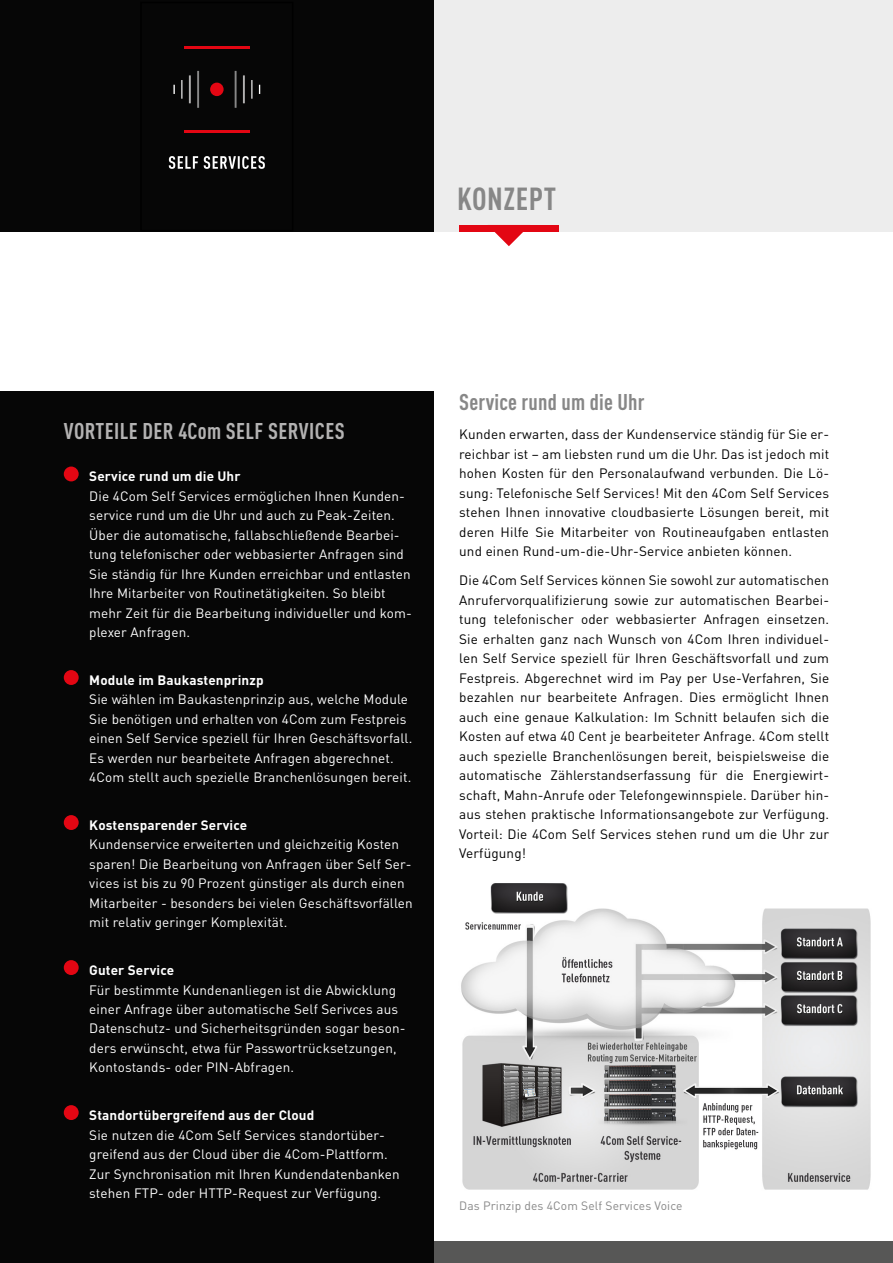
<style>
.page{position:relative;width:893px;height:1263px;background:#fff}
.page>*{position:absolute;margin:0;border:0;box-sizing:border-box;transform-origin:0 0}
.t1{font:700 condensed 31.5px "DINOT";letter-spacing:.02em;color:#878787}
.t2{font:700 condensed 22.5px "DINOT";letter-spacing:.02em;color:#b3b2b2}
.t3{font:700 condensed 22.5px "DINOT";letter-spacing:.01em;color:#878787}
.t4{font:13.5px/19.5px "DINOT";letter-spacing:.01em;color:#fff}
.t5{font:13.5px/19.5px "DINOT";letter-spacing:.01em;color:#000;text-align:justify}
.t6{font:700 13.5px "DINOT";letter-spacing:.01em;color:#fff}
.t7{font:12px "DINOT";letter-spacing:.01em;color:#878787}
</style>
<div class="page">
<div style="left:0;top:1242px;width:893px;height:21px;background:#575756"></div>
<div style="left:0;top:0;width:893px;height:231px;background:#ededed"></div>
<div style="left:0;top:391px;width:434px;height:872px;background:#060606"></div>
<div style="left:0;top:0;width:434px;height:231px;background:#060606"></div>
<div style="left:459px;top:225px;width:99px;height:6px;background:#e30613"></div>
<div style="left:64px;top:466px;width:15px;height:15px;background:#e30613;border-radius:50%"></div>
<div style="left:64px;top:670px;width:15px;height:15px;background:#e30613;border-radius:50%"></div>
<div style="left:64px;top:815px;width:15px;height:15px;background:#e30613;border-radius:50%"></div>
<div style="left:64px;top:960px;width:15px;height:15px;background:#e30613;border-radius:50%"></div>
<div style="left:64px;top:1105px;width:15px;height:15px;background:#e30613;border-radius:50%"></div>
<svg style="left:488px;top:231px;width:42px;height:15px"></svg>
<svg style="left:169px;top:156px;width:96px;height:13px"></svg>
<hr style="left:184px;top:46px;width:65px;height:3px;background:#e30613">
<hr style="left:184px;top:130px;width:65px;height:3px;background:#e30613">
<div style="left:210px;top:83px;width:14px;height:13px;background:#e30613;border-radius:50%"></div>
<svg style="left:181px;top:80px;width:2px;height:19px"></svg>
<svg style="left:173px;top:85px;width:2px;height:9px"></svg>
<hr style="left:197px;top:71px;width:2px;height:37px;background:#878787">
<hr style="left:189px;top:75px;width:2px;height:28px;background:#b3b2b2">
<svg style="left:251px;top:80px;width:2px;height:19px"></svg>
<hr style="left:235px;top:71px;width:2px;height:37px;background:#878787">
<hr style="left:243px;top:75px;width:2px;height:28px;background:#b3b2b2">
<img style="left:461px;top:883px;width:410px;height:307px">
<h1 class="t1" style="left:457px;top:180px;width:100px">KONZEPT</h1>
<h2 class="t2" style="left:64px;top:417px;width:282px">VORTEILE DER 4Com SELF SERVICES</h2>
<p class="t6" style="left:89px;top:467px;width:153px">Service rund um die Uhr</p>
<p class="t4" style="left:89px;top:486px;width:324px">Die 4Com Self Services ermöglichen Ihnen Kunden&shy;service rund um die Uhr und auch zu Peak-Zeiten.<br>Über die automatische, fallabschließende Bearbei&shy;tung telefonischer oder webbasierter Anfragen sind Sie ständig für Ihre Kunden erreichbar und entlasten Ihre Mitarbeiter von Routinetätigkeiten. So bleibt mehr Zeit für die Bearbeitung individueller und kom&shy;plexer Anfragen.</p>
<p class="t6" style="left:89px;top:671px;width:176px">Module im Baukastenprinzp</p>
<p class="t4" style="left:89px;top:689px;width:325px">Sie wählen im Baukastenprinzip aus, welche Module Sie benötigen und erhalten von 4Com zum Festpreis einen Self Service speziell für Ihren Geschäftsvorfall.<br>Es werden nur bearbeitete Anfragen abgerechnet.<br>4Com stellt auch spezielle Branchenlösungen bereit.</p>
<p class="t6" style="left:89px;top:816px;width:159px">Kostensparender Service</p>
<p class="t4" style="left:89px;top:834px;width:325px">Kundenservice erweiterten und gleichzeitig Kosten sparen! Die Bearbeitung von Anfragen über Self Ser&shy;vices ist bis zu 90 Prozent günstiger als durch einen Mitarbeiter - besonders bei vielen Geschäftsvorfällen mit relativ geringer Komplexität.</p>
<p class="t6" style="left:89px;top:961px;width:86px">Guter Service</p>
<p class="t4" style="left:89px;top:979px;width:318px">Für bestimmte Kundenanliegen ist die Abwicklung einer Anfrage über automatische Self Serivces aus Datenschutz- und Sicherheitsgründen sogar beson&shy;ders erwünscht, etwa für Passwortrücksetzungen, Kontostands- oder PIN-Abfragen.</p>
<p class="t6" style="left:89px;top:1106px;width:227px">Standortübergreifend aus der Cloud</p>
<p class="t4" style="left:89px;top:1124px;width:312px">Sie nutzen die 4Com Self Services standortüber&shy;greifend aus der Cloud über die 4Com-Plattform.<br>Zur Synchronisation mit Ihren Kundendatenbanken stehen FTP- oder HTTP-Request zur Verfügung.</p>
<h2 class="t3" style="left:459px;top:388px;width:187px">Service rund um die Uhr</h2>
<p class="t5" style="left:459px;top:424px;width:371px">Kunden erwarten, dass der Kundenservice ständig für Sie er&shy;reichbar ist – am liebsten rund um die Uhr. Das ist jedoch mit hohen Kosten für den Personalaufwand verbunden. Die Lö&shy;sung: Telefonische Self Services! Mit den 4Com Self Services stehen Ihnen innovative cloudbasierte Lösungen bereit, mit deren Hilfe Sie Mitarbeiter von Routineaufgaben entlasten und einen Rund-um-die-Uhr-Service anbieten können.</p>
<p class="t5" style="left:459px;top:570px;width:371px">Die 4Com Self Services können Sie sowohl zur automatischen Anrufervorqualifizierung sowie zur automatischen Bearbei&shy;tung telefonischer oder webbasierter Anfragen einsetzen.<br>Sie erhalten ganz nach Wunsch von 4Com Ihren individuel&shy;len Self Service speziell für Ihren Geschäftsvorfall und zum Festpreis. Abgerechnet wird im Pay per Use-Verfahren, Sie bezahlen nur bearbeitete Anfragen. Dies ermöglicht Ihnen auch eine genaue Kalkulation: Im Schnitt belaufen sich die Kosten auf etwa 40 Cent je bearbeiteter Anfrage. 4Com stellt auch spezielle Branchenlösungen bereit, beispielsweise die automatische Zählerstandserfassung für die Energiewirt&shy;schaft, Mahn-Anrufe oder Telefongewinnspiele. Darüber hin&shy;aus stehen praktische Informationsangebote zur Verfügung.<br>Vorteil: Die 4Com Self Services stehen rund um die Uhr zur Verfügung!</p>
<p class="t7" style="left:459px;top:1197px;width:225px">Das Prinzip des 4Com Self Services Voice</p>
</div>
